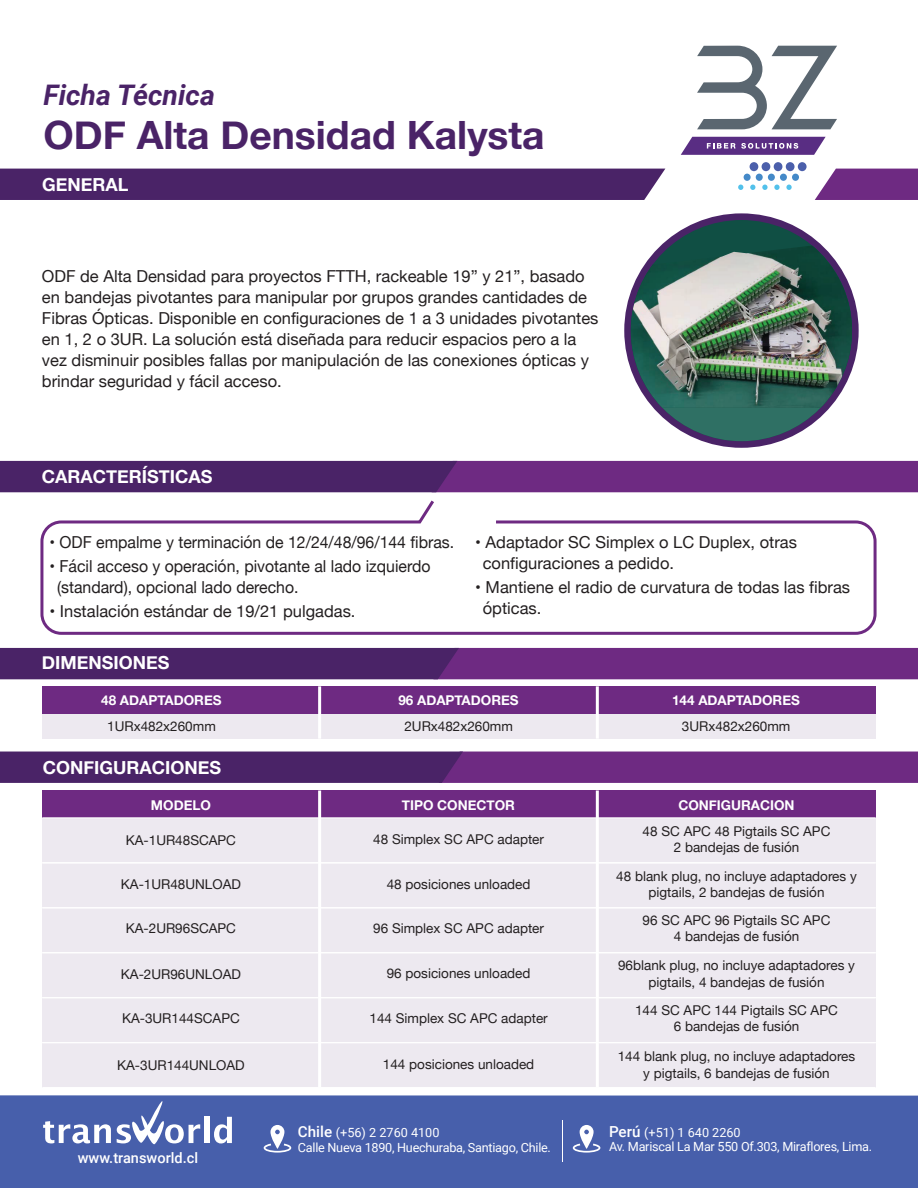
<style>
.page{position:relative;width:918px;height:1188px;background:#fff}
.page>*{position:absolute;margin:0;border:0;box-sizing:border-box;transform-origin:0 0}
.t1{font:700 39px "Helvetica Neue";color:#4a2367}
.t2{font:italic 700 28.35px "Roboto";color:#4a2367}
.t3{font:700 18px "Helvetica Neue";color:#fff}
.t4{font:16.5px/21px "Helvetica Neue";color:#231f20}
.t5{font:16.5px/21px "Helvetica Neue";color:#231f20;scale:.96 1}
.t6{font:500 14.55px "Roboto";color:#fff}
.t7{font:13.5px/16.5px "Helvetica Neue";color:#231f20;text-align:center}
.t8{font:700 13.5px "Helvetica Neue";color:#fff}
.t9{font:12.6px/15.1px "Roboto";letter-spacing:-.02em;color:#fff}
.s1{font-weight:500;font-size:15.15px}
</style>
<div class="page">
<div style="left:0;top:1095px;width:918px;height:93px;background:#475fab"></div>
<svg style="left:43px;top:1121px;width:68px;height:22px"></svg>
<div style="left:204px;top:1117px;width:5px;height:26px;background:#fff"></div>
<svg style="left:214px;top:1117px;width:18px;height:26px"></svg>
<svg style="left:117px;top:1101px;width:83px;height:44px"></svg>
<hr style="left:562px;top:1120px;width:1px;height:42px;background:#fff">
<svg style="left:264px;top:1125px;width:27px;height:28px"></svg>
<svg style="left:573px;top:1125px;width:27px;height:28px"></svg>
<div style="left:0;top:169px;width:665px;height:31px;background:#4a2367"></div>
<svg style="left:815px;top:169px;width:103px;height:31px;background:#7c3f8e"></svg>
<div style="left:798px;top:162px;width:9px;height:9px;background:#4b5fab;border-radius:50%"></div>
<div style="left:786px;top:162px;width:9px;height:9px;background:#4b5fab;border-radius:50%"></div>
<div style="left:774px;top:162px;width:8px;height:9px;background:#4b5fab;border-radius:50%"></div>
<div style="left:762px;top:162px;width:8px;height:9px;background:#4b5fab;border-radius:50%"></div>
<div style="left:750px;top:162px;width:8px;height:9px;background:#4b5fab;border-radius:50%"></div>
<svg style="left:786px;top:185px;width:6px;height:5px"></svg>
<svg style="left:774px;top:185px;width:6px;height:5px"></svg>
<svg style="left:762px;top:185px;width:6px;height:5px"></svg>
<svg style="left:750px;top:185px;width:5px;height:5px"></svg>
<svg style="left:738px;top:185px;width:5px;height:5px"></svg>
<div style="left:792px;top:174px;width:7px;height:7px;background:#4489c8;border-radius:50%"></div>
<div style="left:780px;top:174px;width:7px;height:7px;background:#4489c8;border-radius:50%"></div>
<div style="left:768px;top:174px;width:7px;height:7px;background:#4489c8;border-radius:50%"></div>
<div style="left:756px;top:174px;width:7px;height:7px;background:#4489c8;border-radius:50%"></div>
<div style="left:744px;top:174px;width:7px;height:7px;background:#4489c8;border-radius:50%"></div>
<svg style="left:697px;top:46px;width:140px;height:83px"></svg>
<svg style="left:681px;top:137px;width:145px;height:18px;background:#755198"></svg>
<div style="left:624px;top:213px;width:235px;height:235px;background:#4a2367;border-radius:50%"></div>
<div style="left:631px;top:220px;width:221px;height:221px;background:#104f44;border-radius:50%"></div>
<svg style="left:657px;top:408px;width:173px;height:33px;fill:#2f7064"></svg>
<img style="left:631px;top:246px;width:221px;height:162px">
<svg style="left:0;top:461px;width:918px;height:31px;background:#5c2674"></svg>
<svg style="left:40px;top:500px;width:837px;height:135px"></svg>
<div style="left:42px;top:714px;width:834px;height:25px;background:#ede9f0"></div>
<div style="left:42px;top:686px;width:834px;height:28px;background:#6e2a82"></div>
<hr style="left:596px;top:686px;width:3px;height:53px;background:#fff">
<hr style="left:318px;top:686px;width:3px;height:53px;background:#fff">
<svg style="left:0;top:648px;width:918px;height:31px;background:#5c2674"></svg>
<svg style="left:0;top:752px;width:918px;height:31px;background:#5c2775"></svg>
<div style="left:42px;top:818px;width:834px;height:270px;background:#ede9f0"></div>
<div style="left:42px;top:791px;width:834px;height:27px;background:#6e2a82"></div>
<hr style="left:596px;top:791px;width:3px;height:297px;background:#fff">
<hr style="left:318px;top:791px;width:3px;height:297px;background:#fff">
<hr style="left:42px;top:817px;width:834px;height:1px;background:#fff">
<hr style="left:42px;top:862px;width:834px;height:1px;background:#fff">
<hr style="left:42px;top:907px;width:834px;height:1px;background:#fff">
<hr style="left:42px;top:952px;width:834px;height:1px;background:#fff">
<hr style="left:42px;top:997px;width:834px;height:1px;background:#fff">
<hr style="left:42px;top:1042px;width:834px;height:1px;background:#fff">
<hr style="left:42px;top:1087px;width:834px;height:1px;background:#fff">
<h2 class="t2" style="left:43px;top:75px;width:173px">Ficha Técnica</h2>
<h1 class="t1" style="left:43px;top:105px;width:503px">ODF Alta Densidad Kalysta</h1>
<h3 class="t3" style="left:42px;top:170px;width:88px">GENERAL</h3>
<p class="t4" style="left:42px;top:266px;width:558px">ODF de Alta Densidad para proyectos FTTH, rackeable 19” y 21”, basado en bandejas pivotantes para manipular por grupos grandes cantidades de Fibras Ópticas. Disponible en configuraciones de 1 a 3 unidades pivotantes en 1, 2 o 3UR. La solución está diseñada para reducir espacios pero a la vez disminuir posibles fallas por manipulación de las conexiones ópticas y brindar seguridad y fácil acceso.</p>
<h3 class="t3" style="left:42px;top:462px;width:172px">CARACTERÍSTICAS</h3>
<p class="t5" style="left:50px;top:532px;width:423px">• ODF empalme y terminación de 12/24/48/96/144 fibras.</p>
<p class="t5" style="left:57px;top:556px;width:391px;text-indent:-7px">• Fácil acceso y operación, pivotante al lado izquierdo (standard), opcional lado derecho.</p>
<p class="t4" style="left:50px;top:601px;width:307px">• Instalación estándar de 19/21 pulgadas.</p>
<h3 class="t3" style="left:42px;top:648px;width:129px">DIMENSIONES</h3>
<p class="t4" style="left:483px;top:532px;width:316px;text-indent:-8px">• Adaptador SC Simplex o LC Duplex, otras configuraciones a pedido.</p>
<p class="t4" style="left:483px;top:577px;width:369px;text-indent:-8px">• Mantiene el radio de curvatura de todas las fibras ópticas.</p>
<p class="t8" style="left:101px;top:690px;width:122px">48 ADAPTADORES</p>
<p class="t7" style="left:107px;top:718px;width:110px">1URx482x260mm</p>
<h3 class="t3" style="left:43px;top:753px;width:180px">CONFIGURACIONES</h3>
<p class="t8" style="left:398px;top:690px;width:122px">96 ADAPTADORES</p>
<p class="t7" style="left:404px;top:718px;width:110px">2URx482x260mm</p>
<p class="t8" style="left:672px;top:690px;width:129px">144 ADAPTADORES</p>
<p class="t7" style="left:682px;top:718px;width:110px">3URx482x260mm</p>
<p class="t8" style="left:151px;top:794px;width:62px">MODELO</p>
<p class="t7" style="left:126px;top:832px;width:112px">KA-1UR48SCAPC</p>
<p class="t7" style="left:121px;top:877px;width:122px">KA-1UR48UNLOAD</p>
<p class="t7" style="left:387px;top:876px;width:145px">48 posiciones unloaded</p>
<p class="t7" style="left:126px;top:921px;width:112px">KA-2UR96SCAPC</p>
<p class="t7" style="left:373px;top:921px;width:172px">96 Simplex SC APC adapter</p>
<p class="t7" style="left:121px;top:967px;width:122px">KA-2UR96UNLOAD</p>
<p class="t7" style="left:387px;top:966px;width:145px">96 posiciones unloaded</p>
<p class="t7" style="left:122px;top:1011px;width:119px">KA-3UR144SCAPC</p>
<p class="t7" style="left:369px;top:1011px;width:180px">144 Simplex SC APC adapter</p>
<p class="t7" style="left:117px;top:1057px;width:129px">KA-3UR144UNLOAD</p>
<p class="t7" style="left:383px;top:1057px;width:153px">144 posiciones unloaded</p>
<p class="t8" style="left:402px;top:794px;width:115px">TIPO CONECTOR</p>
<p class="t8" style="left:678px;top:794px;width:118px">CONFIGURACION</p>
<p class="t7" style="left:373px;top:832px;width:172px">48 Simplex SC APC adapter</p>
<p class="t7" style="left:643px;top:824px;width:189px">48 SC APC 48 Pigtails SC APC<br>2 bandejas de fusión</p>
<p class="t7" style="left:616px;top:868px;width:242px">48 blank plug, no incluye adaptadores y pigtails, 2 bandejas de fusión</p>
<p class="t7" style="left:643px;top:912px;width:189px">96 SC APC 96 Pigtails SC APC<br>4 bandejas de fusión</p>
<p class="t7" style="left:618px;top:958px;width:238px">96blank plug, no incluye adaptadores y pigtails, 4 bandejas de fusión</p>
<p class="t7" style="left:635px;top:1002px;width:204px">144 SC APC 144 Pigtails SC APC<br>6 bandejas de fusión</p>
<p class="t7" style="left:618px;top:1049px;width:239px">144 blank plug, no incluye adaptadores y pigtails, 6 bandejas de fusión</p>
<p class="t6" style="left:78px;top:1148px;width:122px">www.transworld.cl</p>
<p class="t9" style="left:298px;top:1125px;width:255px"><span class="s1">Chile</span> (+56) 2 2760 4100<br>Calle Nueva 1890, Huechuraba, Santiago, Chile.</p>
<p class="t9" style="left:609px;top:1125px;width:265px;line-height:14.4px"><span class="s1">Perú</span> (+51) 1 640 2260<br>Av. Mariscal La Mar 550 Of.303, Miraflores, Lima.</p>
</div>
